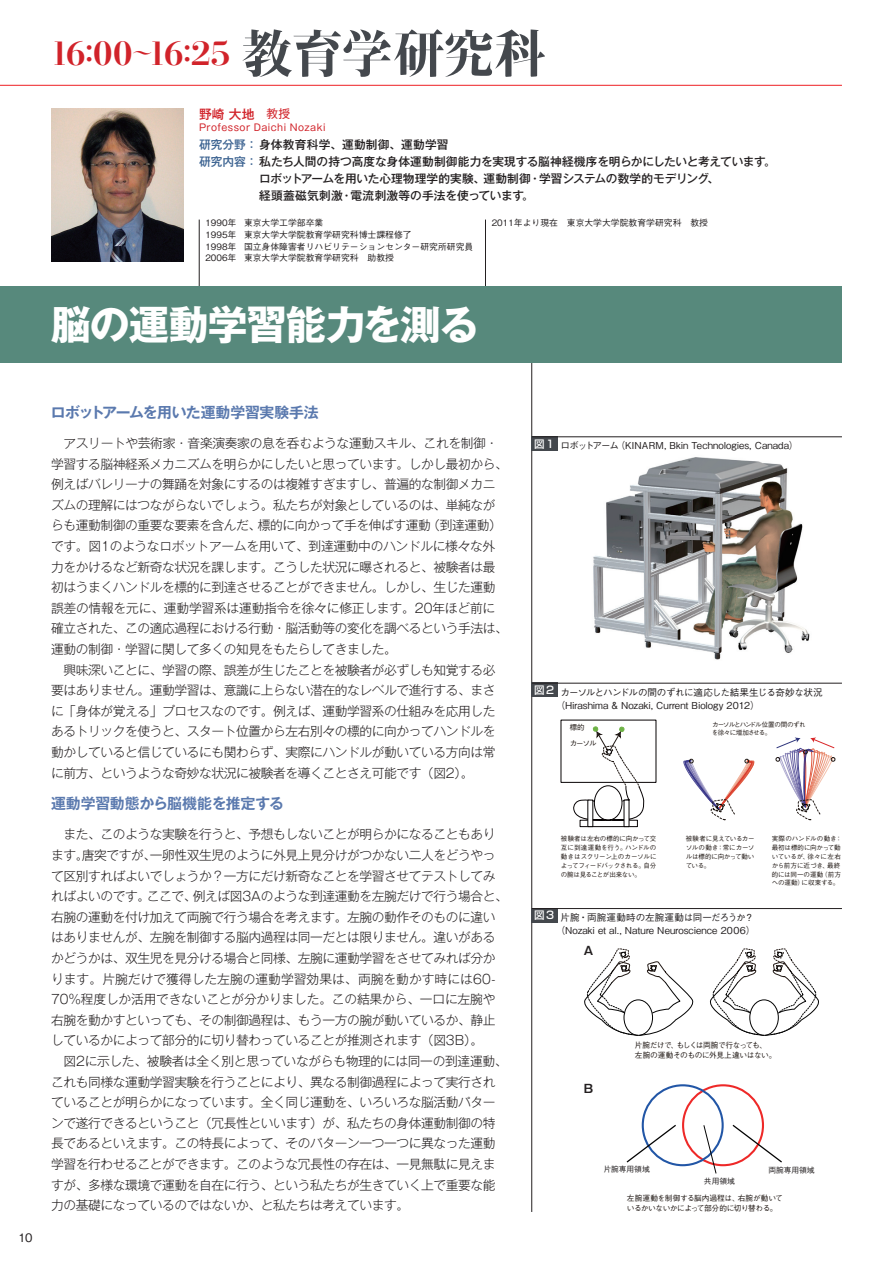
<style>
.page{position:relative;width:893px;height:1263px;background:#fff}
.page>*{position:absolute;margin:0;border:0;box-sizing:border-box;transform-origin:0 0}
.t1{font:700 40.35px "Gothic MB101 Pro";letter-spacing:-.035em;color:#fff}
.t2{font:800 31.95px "Kocho Std";letter-spacing:-.065em;color:#d1232a}
.t3{font:700 14.85px "Gothic MB101 Pro De";letter-spacing:-.02em;color:#5a79ae}
.t4{font:300 12.75px/20.5px "Gothic MB101 Pro";letter-spacing:-.035em;color:#231f20}
.t5{font:500 12.75px "Gothic MB101 Pro";color:#d1232a}
.t6{font:500 11.7px "Gothic MB101 Pro";color:#231f20}
.t7{font:500 11.7px "Gothic BBB Pro";color:#231f20}
.t8{font:11.55px "Gothic MB101 Pro De Bold 90 pv RKSJ H";color:#231f20}
.t9{font:500 10.65px "Shin Go Pro";color:#fff}
.t10{font:500 9.6px/12.8px "Gothic BBB Pro";letter-spacing:-.01em;color:#231f20;text-align:center}
.t11{font:9.6px "Gothic MB101 Pro";letter-spacing:.04em;color:#d1232a}
.t12{font:500 8.85px/11.7px "Gothic BBB Pro";color:#231f20}
.t13{font:7.8px/10.1px "Gothic BBB Pro Medium 90 pv RKSJ H";letter-spacing:-.055em;color:#201814}
.t14{font:7.8px "Gothic BBB Pro Medium 90 pv RKSJ H";letter-spacing:-.005em;color:#231f20}
.t15{font:7.5px/16.4px "Gothic BBB Pro Medium 90 pv RKSJ H";letter-spacing:-.135em;color:#201814}
.t16{font:6.6px/8.9px "Gothic BBB Pro Medium 90 pv RKSJ H";letter-spacing:-.035em;color:#201814;text-align:justify}
.t17{font:6.6px/8.9px "Gothic BBB Pro Medium 90 pv RKSJ H";letter-spacing:-.015em;color:#201814}
.t18{font:6.6px/8.6px "Gothic BBB Pro Medium 90 pv RKSJ H";letter-spacing:-.115em;color:#201814}
.s1{font-size:51px;color:#44484d}
.s2{font-weight:400;font-size:11.7px}
.s3{color:#3c6391}
</style>
<div class="page">
<img style="left:593px;top:457px;width:217px;height:203px">
<svg style="left:584px;top:948px;width:109px;height:88px"></svg>
<svg style="left:710px;top:948px;width:109px;height:88px"></svg>
<svg style="left:626px;top:1123px;width:156px;height:51px"></svg>
<svg style="left:683px;top:759px;width:72px;height:62px"></svg>
<svg style="left:775px;top:737px;width:60px;height:84px"></svg>
<div style="left:802px;top:804px;width:7px;height:6px;border:1px solid #070304;border-radius:50%"></div>
<svg style="left:561px;top:720px;width:96px;height:107px"></svg>
<hr style="left:531px;top:347px;width:1px;height:865px;background:#231f20">
<div style="left:531px;top:437px;width:27px;height:14px;background:#44484d"></div>
<hr style="left:532px;top:436px;width:310px;height:1px;background:#231f20">
<div style="left:531px;top:908px;width:27px;height:14px;background:#44484d"></div>
<hr style="left:532px;top:908px;width:310px;height:1px;background:#231f20">
<div style="left:531px;top:683px;width:27px;height:14px;background:#44484d"></div>
<hr style="left:532px;top:683px;width:310px;height:1px;background:#231f20">
<hr style="left:199px;top:220px;width:1px;height:76px;background:#231f20">
<hr style="left:485px;top:220px;width:1px;height:76px;background:#231f20">
<hr style="left:0;top:85px;width:842px;height:1px;background:#ee1d23">
<div style="left:0;top:286px;width:842px;height:77px;background:#57897c"></div>
<img style="left:51px;top:108px;width:132px;height:154px">
<h2 class="t2" style="left:50px;top:28px;width:498px">16:00<sup>～</sup>16:25 <span class="s1">教育学研究科</span></h2>
<p class="t5" style="left:199px;top:103px;width:93px">野崎 大地<span class="s2">　教授</span></p>
<p class="t11" style="left:199px;top:119px;width:128px">Professor Daichi Nozaki</p>
<p class="t6" style="left:199px;top:135px;width:251px"><span class="s3">研究分野：</span>身体教育科学、運動制御、運動学習</p>
<p class="t6" style="left:199px;top:152px;width:578px"><span class="s3">研究内容：</span>私たち人間の持つ高度な身体運動制御能力を実現する脳神経機序を明らかにしたいと考えています。</p>
<p class="t6" style="left:259px;top:169px;width:462px">ロボットアームを用いた心理物理学的実験、運動制御・学習システムの数学的モデリング、</p>
<p class="t6" style="left:259px;top:186px;width:276px">経頭蓋磁気刺激・電流刺激等の手法を使っています。</p>
<p class="t12" style="left:205px;top:216px;width:270px">1990年 東京大学工学部卒業<br>1995年 東京大学大学院教育学研究科博士課程修了<br>1998年 国立身体障害者リハビリテーションセンター研究所研究員<br>2006年 東京大学大学院教育学研究科　助教授</p>
<p class="t12" style="left:492px;top:216px;width:218px">2011年より現在　東京大学大学院教育学研究科　教授</p>
<h1 class="t1" style="left:51px;top:291px;width:430px">脳の運動学習能力を測る</h1>
<p class="t7" style="left:18px;top:1228px;width:16px">10</p>
<p class="t3" style="left:51px;top:400px;width:269px">ロボットアームを用いた運動学習実験手法</p>
<p class="t4" style="left:51px;top:431px;width:458px">　アスリートや芸術家・音楽演奏家の息を呑むような運動スキル、これを制御・学習する脳神経系メカニズムを明らかにしたいと思っています。しかし最初から、例えばバレリーナの舞踊を対象にするのは複雑すぎますし、普遍的な制御メカニズムの理解にはつながらないでしょう。私たちが対象としているのは、単純ながらも運動制御の重要な要素を含んだ、標的に向かって手を伸ばす運動（到達運動）です。図1のようなロボットアームを用いて、到達運動中のハンドルに様々な外力をかけるなど新奇な状況を課します。こうした状況に曝されると、被験者は最初はうまくハンドルを標的に到達させることができません。しかし、生じた運動誤差の情報を元に、運動学習系は運動指令を徐々に修正します。20年ほど前に確立された、この適応過程における行動・脳活動等の変化を調べるという手法は、運動の制御・学習に関して多くの知見をもたらしてきました。<br>　興味深いことに、学習の際、誤差が生じたことを被験者が必ずしも知覚する必要はありません。運動学習は、意識に上らない潜在的なレベルで進行する、まさに「身体が覚える」プロセスなのです。例えば、運動学習系の仕組みを応用したあるトリックを使うと、スタート位置から左右別々の標的に向かってハンドルを動かしていると信じているにも関わらず、実際にハンドルが動いている方向は常に前方、というような奇妙な状況に被験者を導くことさえ可能です（図2）。</p>
<p class="t3" style="left:51px;top:791px;width:235px">運動学習動態から脳機能を推定する</p>
<p class="t4" style="left:51px;top:822px;width:458px">　また、このような実験を行うと、予想もしないことが明らかになることもあります。唐突ですが、一卵性双生児のように外見上見分けがつかない二人をどうやって区別すればよいでしょうか？一方にだけ新奇なことを学習させてテストしてみればよいのです。ここで、例えば図3Aのような到達運動を左腕だけで行う場合と、右腕の運動を付け加えて両腕で行う場合を考えます。左腕の動作そのものに違いはありませんが、左腕を制御する脳内過程は同一だとは限りません。違いがあるかどうかは、双生児を見分ける場合と同様、左腕に運動学習をさせてみれば分かります。片腕だけで獲得した左腕の運動学習効果は、両腕を動かす時には60- 70%程度しか活用できないことが分かりました。この結果から、一口に左腕や右腕を動かすといっても、その制御過程は、もう一方の腕が動いているか、静止しているかによって部分的に切り替わっていることが推測されます（図3B）。<br>　図2に示した、被験者は全く別と思っていながらも物理的には同一の到達運動、これも同様な運動学習実験を行うことにより、異なる制御過程によって実行されていることが明らかになっています。全く同じ運動を、いろいろな脳活動パターンで遂行できるということ（冗長性といいます）が、私たちの身体運動制御の特長であるといえます。この特長によって、そのパターン一つ一つに異なった運動学習を行わせることができます。このような冗長性の存在は、一見無駄に見えますが、多様な環境で運動を自在に行う、という私たちが生きていく上で重要な能力の基礎になっているのではないか、と私たちは考えています。</p>
<p class="t10" style="left:534px;top:438px;width:266px"><sup>図１</sup>ロボットアーム（KINARM, Bkin Technologies, Canada）</p>
<p class="t9" style="left:534px;top:681px;width:23px">図２</p>
<p class="t10" style="left:556px;top:685px;width:269px;text-align:left;text-indent:5px">カーソルとハンドルの間のずれに適応した結果生じる奇妙な状況（Hirashima &amp; Nozaki, Current Biology 2012）</p>
<p class="t15" style="left:570px;top:718px;width:28px">標的<br>カーソル</p>
<p class="t18" style="left:712px;top:719px;width:95px">カーソルとハンドル位置の間のずれを徐々に増加させる。</p>
<p class="t16" style="left:561px;top:833px;width:97px">被験者は左右の標的に向かって交互に到達運動を行う。ハンドルの動きはスクリーン上のカーソルによってフィードバックされる。自分の腕は見ることが出来ない。</p>
<p class="t16" style="left:686px;top:833px;width:70px">被験者に見えているカーソルの動き：常にカーソルは標的に向かって動いている。</p>
<p class="t9" style="left:534px;top:906px;width:23px">図３</p>
<p class="t10" style="left:556px;top:910px;width:201px">片腕・両腕運動時の左腕運動は同一だろうか？（Nozaki et al., Nature Neuroscience 2006）</p>
<p class="t8" style="left:584px;top:941px;width:11px">A</p>
<p class="t17" style="left:772px;top:833px;width:72px">実際のハンドルの動き：最初は標的に向かって動いているが、徐々に左右から前方に近づき、最終的には同一の運動（前方への運動）に収束する。</p>
<p class="t8" style="left:584px;top:1079px;width:11px">B</p>
<p class="t13" style="left:635px;top:1039px;width:143px">片腕だけで、もしくは両腕で行なっても、左腕の運動そのものに外見上違いはない。</p>
<p class="t14" style="left:604px;top:1163px;width:48px">片腕専用領域</p>
<p class="t14" style="left:768px;top:1164px;width:48px">両腕専用領域</p>
<p class="t14" style="left:704px;top:1175px;width:33px">共用領域</p>
<p class="t13" style="left:627px;top:1191px;width:158px">左腕運動を制御する脳内過程は、右腕が動いているかいないかによって部分的に切り替わる。</p>
</div>
